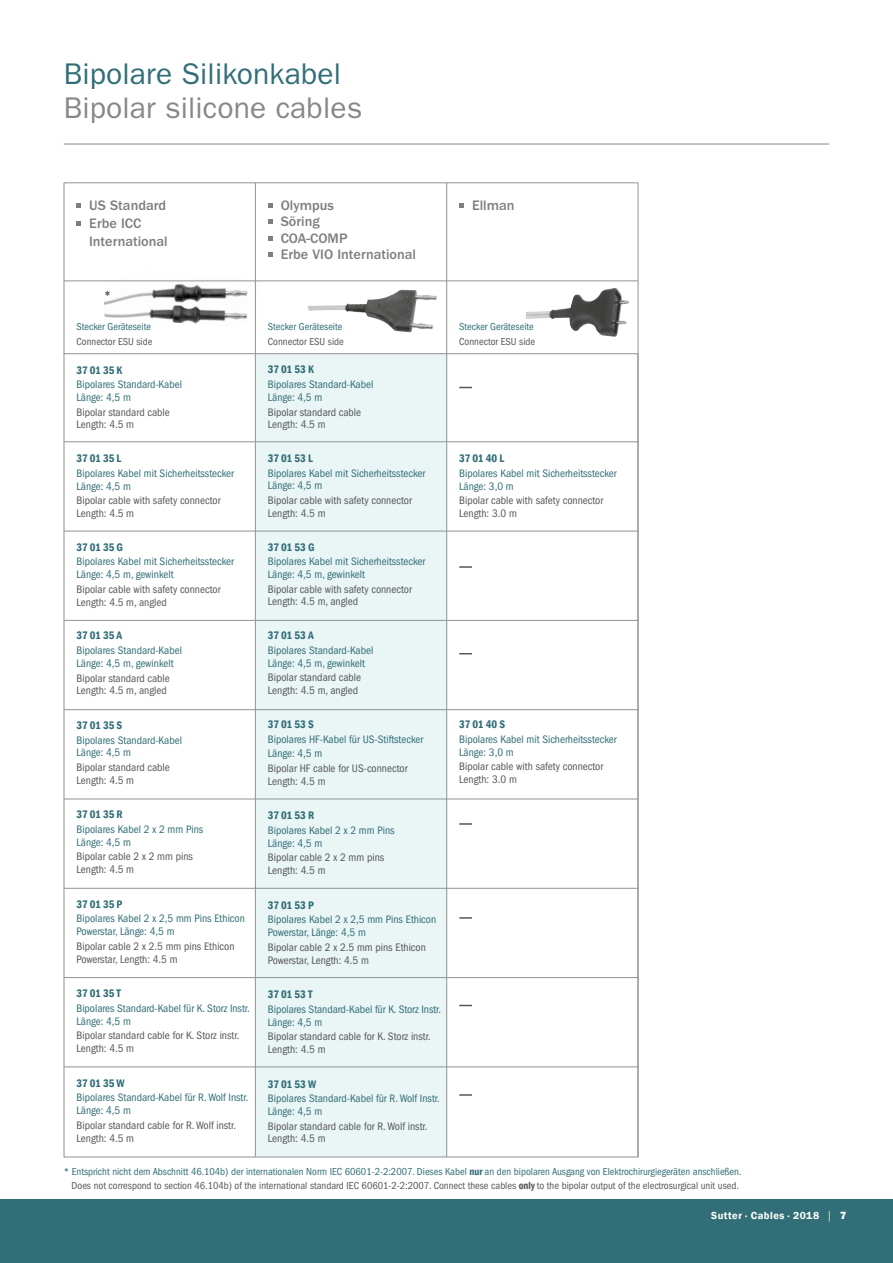
<style>
.page{position:relative;width:893px;height:1263px;background:#fff}
.page>*{position:absolute;margin:0;border:0;box-sizing:border-box;transform-origin:0 0}
.t1{font:30px "ITC Franklin Gothic Std";letter-spacing:.005em;color:#878787}
.t2{font:30px "ITC Franklin Gothic Std";letter-spacing:.005em;color:#316e77}
.t3{font:500 14.25px/16.5px "ITC Franklin Gothic Std";color:#7e7e7d}
.t4{font:600 condensed 13.5px "Franklin Gothic";color:#575756}
.t5{font:condensed 11.25px/12.8px "ITC Franklin Gothic Std";color:#316e77}
.t6{font:condensed 11.25px/12.8px "ITC Franklin Gothic Std";color:#575756}
.t7{font:600 condensed 11.25px "Franklin Gothic";letter-spacing:-.025em;color:#316e77}
.t8{font:condensed 10.5px/14px "ITC Franklin Gothic Std";color:#316e77;text-align:center}
.t9{font:condensed 10.5px "ITC Franklin Gothic Std";color:#575756}
.t10{font:600 10.5px "Franklin Gothic";letter-spacing:.045em;color:#fff}
.s1{font-family:"Franklin Gothic";font-weight:600}
.s2{color:#575756}
.s3{font-family:"Franklin Gothic";font-weight:600;color:#575756}
.s4{font-family:"ITC Franklin Gothic Std";font-weight:400}
.s5{font-family:"ITC Franklin Gothic Std Hvy";font-weight:400}
</style>
<div class="page">
<div style="left:0;top:1199px;width:893px;height:64px;background:#316e77"></div>
<img style="left:103px;top:270px;width:163px;height:57px">
<svg style="left:268px;top:203px;width:4px;height:4px"></svg>
<svg style="left:268px;top:219px;width:4px;height:5px"></svg>
<svg style="left:268px;top:236px;width:4px;height:4px"></svg>
<svg style="left:268px;top:252px;width:4px;height:5px"></svg>
<svg style="left:459px;top:203px;width:5px;height:4px"></svg>
<img style="left:307px;top:290px;width:130px;height:42px">
<svg style="left:77px;top:203px;width:4px;height:4px"></svg>
<svg style="left:77px;top:221px;width:4px;height:4px"></svg>
<div style="left:255px;top:354px;width:191px;height:803px;background:#eaf5f6"></div>
<hr style="left:255px;top:183px;width:1px;height:974px;background:#929292">
<hr style="left:446px;top:183px;width:1px;height:974px;background:#929292">
<hr style="left:638px;top:183px;width:1px;height:974px;background:#929292">
<hr style="left:64px;top:183px;width:1px;height:171px;background:#929292">
<hr style="left:64px;top:183px;width:574px;height:1px;background:#929292">
<hr style="left:64px;top:441px;width:574px;height:1px;background:#929292">
<hr style="left:64px;top:281px;width:574px;height:1px;background:#929292">
<hr style="left:64px;top:531px;width:574px;height:1px;background:#929292">
<hr style="left:64px;top:620px;width:574px;height:1px;background:#929292">
<hr style="left:64px;top:709px;width:574px;height:1px;background:#929292">
<hr style="left:64px;top:799px;width:574px;height:1px;background:#929292">
<hr style="left:64px;top:888px;width:574px;height:1px;background:#929292">
<hr style="left:64px;top:977px;width:574px;height:1px;background:#929292">
<hr style="left:64px;top:1067px;width:574px;height:1px;background:#929292">
<svg style="left:459px;top:387px;width:13px;height:1px"></svg>
<svg style="left:459px;top:566px;width:13px;height:2px"></svg>
<svg style="left:459px;top:653px;width:13px;height:1px"></svg>
<svg style="left:459px;top:823px;width:13px;height:2px"></svg>
<svg style="left:459px;top:917px;width:13px;height:2px"></svg>
<svg style="left:459px;top:1005px;width:13px;height:1px"></svg>
<svg style="left:459px;top:1094px;width:13px;height:2px"></svg>
<img style="left:526px;top:288px;width:104px;height:49px">
<hr style="left:64px;top:144px;width:765px;height:1px;background:#878787">
<h1 class="t2" style="left:64px;top:57px;width:279px">Bipolare Silikonkabel</h1>
<h1 class="t1" style="left:64px;top:91px;width:300px">Bipolar silicone cables</h1>
<p class="t3" style="left:89px;top:197px;width:78px">US Standard</p>
<p class="t3" style="left:472px;top:197px;width:44px">Ellman</p>
<p class="t3" style="left:89px;top:214px;width:80px;line-height:18px">Erbe ICC<br>International</p>
<p class="t3" style="left:281px;top:197px;width:137px">Olympus<br>Söring<br>COA-COMP<br>Erbe VIO International</p>
<p class="t4" style="left:104px;top:287px;width:8px">*</p>
<p class="t8" style="left:77px;top:320px;width:76px">Stecker Geräteseite</p>
<p class="t9" style="left:77px;top:335px;width:77px">Connector ESU side</p>
<p class="t7" style="left:77px;top:362px;width:48px">37 01 35 K</p>
<p class="t5" style="left:77px;top:378px;width:107px">Bipolares Standard-Kabel<br>Länge: 4,5 m</p>
<p class="t6" style="left:77px;top:406px;width:95px">Bipolar standard cable<br>Length: 4.5 m</p>
<p class="t7" style="left:77px;top:451px;width:46px">37 01 35 L</p>
<p class="t5" style="left:77px;top:467px;width:159px">Bipolares Kabel mit Sicherheitsstecker<br>Länge: 4,5 m</p>
<p class="t6" style="left:77px;top:494px;width:146px">Bipolar cable with safety connector<br>Length: 4.5 m</p>
<p class="t7" style="left:77px;top:539px;width:48px">37 01 35 G</p>
<p class="t5" style="left:77px;top:555px;width:159px">Bipolares Kabel mit Sicherheitsstecker<br>Länge: 4,5 m, gewinkelt</p>
<p class="t6" style="left:77px;top:583px;width:146px">Bipolar cable with safety connector<br>Length: 4.5 m, angled</p>
<p class="t7" style="left:77px;top:628px;width:47px">37 01 35 A</p>
<p class="t5" style="left:77px;top:644px;width:107px">Bipolares Standard-Kabel<br>Länge: 4,5 m, gewinkelt</p>
<p class="t6" style="left:77px;top:671px;width:95px">Bipolar standard cable<br>Length: 4.5 m, angled</p>
<p class="t7" style="left:77px;top:718px;width:47px">37 01 35 S</p>
<p class="t5" style="left:77px;top:733px;width:107px">Bipolares Standard-Kabel<br>Länge: 4,5 m</p>
<p class="t6" style="left:77px;top:761px;width:95px">Bipolar standard cable<br>Length: 4.5 m</p>
<p class="t7" style="left:77px;top:807px;width:48px">37 01 35 R</p>
<p class="t5" style="left:77px;top:823px;width:128px">Bipolares Kabel 2 x 2 mm Pins<br>Länge: 4,5 m</p>
<p class="t6" style="left:77px;top:850px;width:118px">Bipolar cable 2 x 2 mm pins<br>Length: 4.5 m</p>
<p class="t7" style="left:77px;top:896px;width:47px">37 01 35 P</p>
<p class="t5" style="left:77px;top:912px;width:170px">Bipolares Kabel 2 x 2,5 mm Pins Ethicon<br>Powerstar, Länge: 4,5 m</p>
<p class="t6" style="left:77px;top:940px;width:160px">Bipolar cable 2 x 2.5 mm pins Ethicon<br>Powerstar, Length: 4.5 m</p>
<p class="t7" style="left:77px;top:986px;width:46px">37 01 35 T</p>
<p class="t5" style="left:77px;top:1002px;width:175px">Bipolares Standard-Kabel für K. Storz Instr.<br>Länge: 4,5 m</p>
<p class="t6" style="left:77px;top:1029px;width:164px">Bipolar standard cable for K. Storz instr.<br>Length: 4.5 m</p>
<p class="t7" style="left:77px;top:1075px;width:50px">37 01 35 W</p>
<p class="t5" style="left:77px;top:1091px;width:174px">Bipolares Standard-Kabel für R. Wolf Instr.<br>Länge: 4,5 m</p>
<p class="t6" style="left:77px;top:1119px;width:161px">Bipolar standard cable for R. Wolf instr.<br>Length: 4.5 m</p>
<p class="t8" style="left:268px;top:320px;width:76px">Stecker Geräteseite</p>
<p class="t9" style="left:268px;top:335px;width:77px">Connector ESU side</p>
<p class="t7" style="left:268px;top:362px;width:48px">37 01 53 K</p>
<p class="t5" style="left:268px;top:378px;width:107px">Bipolares Standard-Kabel<br>Länge: 4,5 m</p>
<p class="t6" style="left:268px;top:405px;width:95px">Bipolar standard cable<br>Length: 4.5 m</p>
<p class="t7" style="left:268px;top:451px;width:46px">37 01 53 L</p>
<p class="t5" style="left:268px;top:467px;width:159px">Bipolares Kabel mit Sicherheitsstecker<br>Länge: 4,5 m</p>
<p class="t6" style="left:268px;top:494px;width:146px">Bipolar cable with safety connector<br>Length: 4.5 m</p>
<p class="t7" style="left:268px;top:539px;width:48px">37 01 53 G</p>
<p class="t5" style="left:268px;top:555px;width:159px">Bipolares Kabel mit Sicherheitsstecker<br>Länge: 4,5 m, gewinkelt</p>
<p class="t6" style="left:268px;top:583px;width:146px">Bipolar cable with safety connector<br>Length: 4.5 m, angled</p>
<p class="t7" style="left:268px;top:628px;width:47px">37 01 53 A</p>
<p class="t5" style="left:268px;top:644px;width:107px">Bipolares Standard-Kabel<br>Länge: 4,5 m, gewinkelt</p>
<p class="t6" style="left:268px;top:671px;width:95px">Bipolar standard cable<br>Length: 4.5 m, angled</p>
<p class="t7" style="left:268px;top:717px;width:47px">37 01 53 S</p>
<p class="t5" style="left:268px;top:732px;width:157px;line-height:14.7px">Bipolares HF-Kabel für US-Stiftstecker<br>Länge: 4,5 m</p>
<p class="t6" style="left:268px;top:762px;width:141px">Bipolar HF cable for US-connector<br>Length: 4.5 m</p>
<p class="t7" style="left:268px;top:808px;width:48px">37 01 53 R</p>
<p class="t5" style="left:268px;top:824px;width:128px">Bipolares Kabel 2 x 2 mm Pins<br>Länge: 4,5 m</p>
<p class="t6" style="left:268px;top:851px;width:118px">Bipolar cable 2 x 2 mm pins<br>Length: 4.5 m</p>
<p class="t7" style="left:268px;top:897px;width:47px">37 01 53 P</p>
<p class="t5" style="left:268px;top:913px;width:170px">Bipolares Kabel 2 x 2,5 mm Pins Ethicon<br>Powerstar, Länge: 4,5 m</p>
<p class="t6" style="left:268px;top:941px;width:160px">Bipolar cable 2 x 2.5 mm pins Ethicon<br>Powerstar, Length: 4.5 m</p>
<p class="t7" style="left:268px;top:987px;width:46px">37 01 53 T</p>
<p class="t5" style="left:268px;top:1003px;width:175px">Bipolares Standard-Kabel für K. Storz Instr.<br>Länge: 4,5 m</p>
<p class="t6" style="left:268px;top:1030px;width:164px">Bipolar standard cable for K. Storz instr.<br>Length: 4.5 m</p>
<p class="t7" style="left:268px;top:1076px;width:50px">37 01 53 W</p>
<p class="t5" style="left:268px;top:1092px;width:174px">Bipolares Standard-Kabel für R. Wolf Instr.<br>Länge: 4,5 m</p>
<p class="t6" style="left:268px;top:1120px;width:161px">Bipolar standard cable for R. Wolf instr.<br>Length: 4.5 m</p>
<p class="t8" style="left:459px;top:320px;width:76px">Stecker Geräteseite</p>
<p class="t9" style="left:459px;top:335px;width:77px">Connector ESU side</p>
<p class="t7" style="left:459px;top:451px;width:46px">37 01 40 L</p>
<p class="t5" style="left:459px;top:467px;width:159px">Bipolares Kabel mit Sicherheitsstecker<br>Länge: 3,0 m</p>
<p class="t6" style="left:459px;top:494px;width:146px">Bipolar cable with safety connector<br>Length: 3.0 m</p>
<p class="t7" style="left:459px;top:717px;width:47px">37 01 40 S</p>
<p class="t5" style="left:459px;top:733px;width:159px">Bipolares Kabel mit Sicherheitsstecker<br>Länge: 3,0 m</p>
<p class="t6" style="left:459px;top:760px;width:146px">Bipolar cable with safety connector<br>Length: 3.0 m</p>
<p class="t8" style="left:64px;top:1164px;width:679px">* Entspricht nicht dem Abschnitt 46.104b) der internationalen Norm IEC 60601-2-2:2007. Dieses Kabel <span class="s1">nur</span> an den bipolaren Ausgang von Elektrochirurgiegeräten anschließen.<br><span class="s2">Does not correspond to section 46.104b) of the international standard IEC 60601-2-2:2007. Connect these cables</span> <span class="s3">only</span> <span class="s2">to the bipolar output of the electrosurgical unit used.</span></p>
<p class="t10" style="left:711px;top:1209px;width:137px">Sutter · Cables · 2018 <span class="s4">|</span> <span class="s5">7</span></p>
</div>
